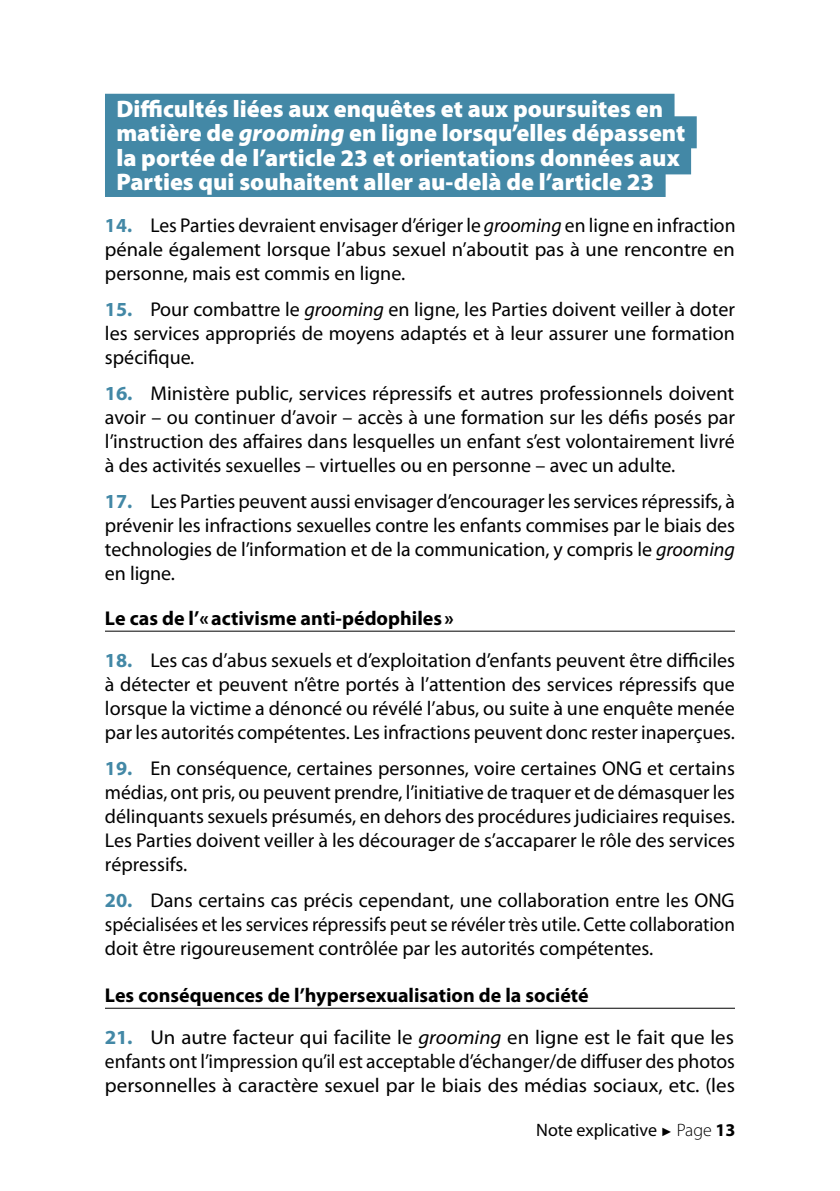
<style>
.page{position:relative;width:840px;height:1191px;background:#fff}
.page>*{position:absolute;margin:0;border:0;box-sizing:border-box;transform-origin:0 0}
.t1{font:900 24px/24.2px "Myriad Pro";color:#fff}
.t2{font:20px/24px "Myriad Pro";color:#000;text-align:justify}
.t3{font:20px/24px "Myriad Pro";color:#000;text-align:justify;scale:1.04 1}
.t4{font:700 20px "Myriad Pro";color:#000}
.t5{font:18px "Myriad Pro";color:#000}
.s1{font-style:italic}
.s2{font-weight:700;color:#4388a6}
.s3{font-family:"Arial";font-size:12px}
.s4{font-weight:300}
.s5{font-weight:700}
</style>
<div class="page">
<div style="left:105px;top:94px;width:569px;height:32px;background:#4388a6"></div>
<div style="left:105px;top:116px;width:591px;height:32px;background:#4388a6"></div>
<div style="left:105px;top:142px;width:585px;height:32px;background:#4388a6"></div>
<div style="left:105px;top:165px;width:560px;height:32px;background:#4388a6"></div>
<hr style="left:105px;top:630px;width:629px;height:1px;background:#000">
<hr style="left:105px;top:1007px;width:629px;height:1px;background:#000">
<p class="t1" style="left:116px;top:96px;width:570px">Difficultés liées aux enquêtes et aux poursuites en matière de <span class="s1">grooming</span> en ligne lorsqu’elles dépassent la portée de l’article 23 et orientations données aux Parties qui souhaitent aller au-delà de l’article 23</p>
<p class="t2" style="left:105px;top:212px;width:631px"><span class="s2">14.</span> Les Parties devraient envisager d’ériger le <span class="s1">grooming</span> en ligne en infraction pénale également lorsque l’abus sexuel n’aboutit pas à une rencontre en personne, mais est commis en ligne.</p>
<p class="t2" style="left:105px;top:296px;width:631px"><span class="s2">15.</span> Pour combattre le <span class="s1">grooming</span> en ligne, les Parties doivent veiller à doter les services appropriés de moyens adaptés et à leur assurer une formation spécifique.</p>
<p class="t2" style="left:105px;top:380px;width:631px"><span class="s2">16.</span> Ministère public, services répressifs et autres professionnels doivent avoir – ou continuer d’avoir – accès à une formation sur les défis posés par l’instruction des affaires dans lesquelles un enfant s’est volontairement livré à des activités sexuelles – virtuelles ou en personne – avec un adulte.</p>
<p class="t2" style="left:105px;top:488px;width:631px"><span class="s2">17.</span> Les Parties peuvent aussi envisager d’encourager les services répressifs, à prévenir les infractions sexuelles contre les enfants commises par le biais des technologies de l’information et de la communication, y compris le <span class="s1">grooming </span>en ligne.</p>
<p class="t4" style="left:105px;top:605px;width:350px">Le cas de l’«activisme anti-pédophiles »</p>
<p class="t2" style="left:105px;top:647px;width:631px"><span class="s2">18.</span> Les cas d’abus sexuels et d’exploitation d’enfants peuvent être difficiles à détecter et peuvent n’être portés à l’attention des services répressifs que lorsque la victime a dénoncé ou révélé l’abus, ou suite à une enquête menée par les autorités compétentes. Les infractions peuvent donc rester inaperçues.</p>
<p class="t2" style="left:105px;top:755px;width:631px"><span class="s2">19.</span> En conséquence, certaines personnes, voire certaines ONG et certains médias, ont pris, ou peuvent prendre, l’initiative de traquer et de démasquer les délinquants sexuels présumés, en dehors des procédures judiciaires requises.<br>Les Parties doivent veiller à les décourager de s’accaparer le rôle des services répressifs.</p>
<p class="t2" style="left:105px;top:887px;width:631px"><span class="s2">20.</span> Dans certains cas précis cependant, une collaboration entre les ONG spécialisées et les services répressifs peut se révéler très utile. Cette collaboration doit être rigoureusement contrôlée par les autorités compétentes.</p>
<p class="t4" style="left:105px;top:982px;width:485px">Les conséquences de l’hypersexualisation de la société</p>
<p class="t3" style="left:105px;top:1024px;width:607px"><span class="s2">21.</span> Un autre facteur qui facilite le <span class="s1">grooming</span> en ligne est le fait que les enfants ont l’impression qu’il est acceptable d’échanger/de diffuser des photos personnelles à caractère sexuel par le biais des médias sociaux, etc. (les</p>
<p class="t5" style="left:536px;top:1118px;width:201px">Note explicative <span class="s3">►</span> <span class="s4">Page</span> <span class="s5">13</span></p>
</div>
